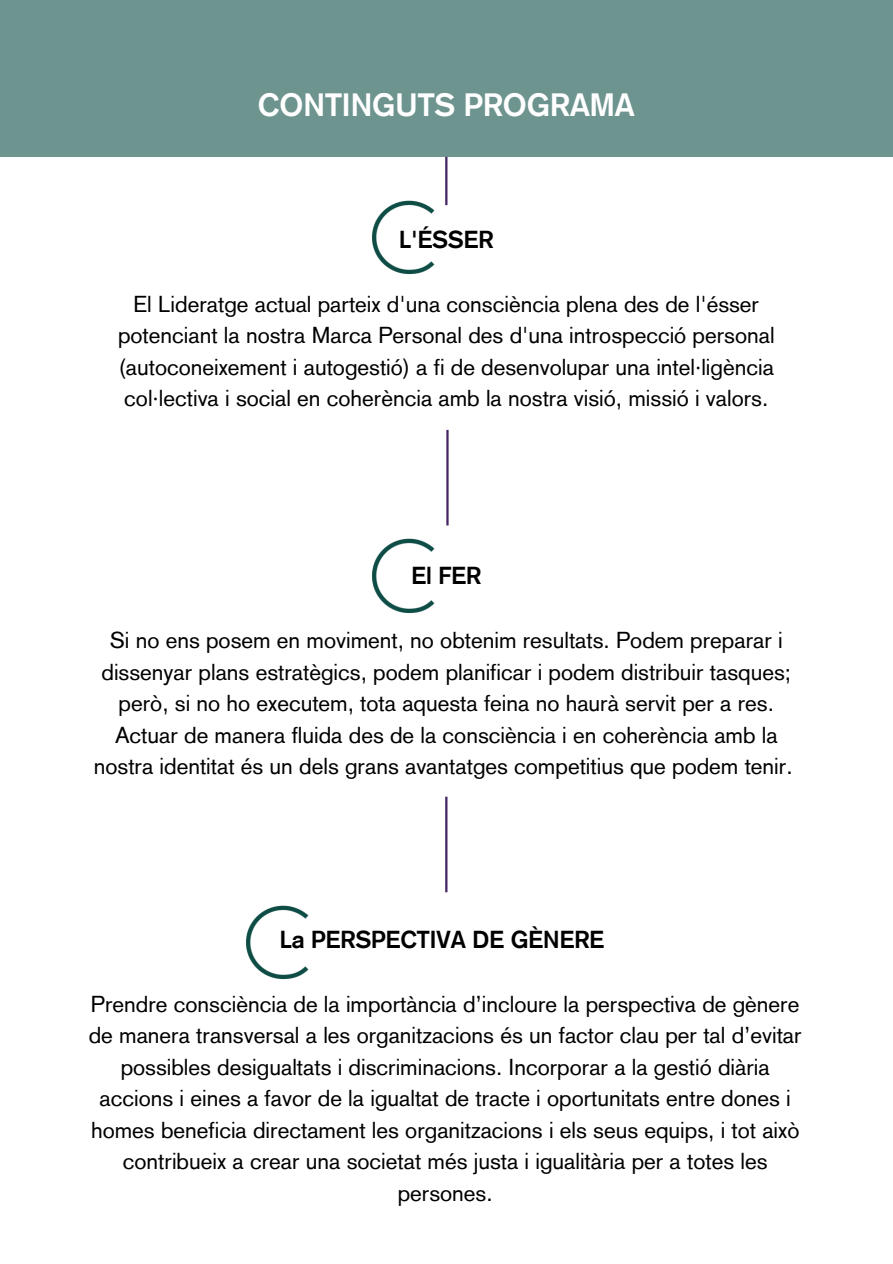
<style>
.page{position:relative;width:893px;height:1264px;background:#fff}
.page>*{position:absolute;margin:0;border:0;box-sizing:border-box;transform-origin:0 0}
.t1{font:700 31.5px "Akzidenz Grotesk";color:#fff}
.t2{font:700 24px "Akzidenz Grotesk";color:#000}
.t3{font:22.5px/31.5px "Akzidenz Grotesk";color:#000;text-align:center}
</style>
<div class="page">
<hr style="left:445px;top:796px;width:2px;height:96px;background:#452463">
<hr style="left:446px;top:430px;width:2px;height:95px;background:#452463">
<div style="left:0;top:0;width:892px;height:157px;background:#6e948f"></div>
<hr style="left:445px;top:157px;width:2px;height:48px;background:#452463">
<img style="left:372px;top:200px;width:63px;height:75px">
<img style="left:246px;top:905px;width:63px;height:74px">
<img style="left:372px;top:539px;width:63px;height:74px">
<h1 class="t1" style="left:258px;top:94px;width:378px">CONTINGUTS PROGRAMA</h1>
<p class="t2" style="left:399px;top:230px;width:96px">L'ÉSSER</p>
<p class="t3" style="left:118px;top:290px;width:658px">El Lideratge actual parteix d'una consciència plena des de l'ésser potenciant la nostra Marca Personal des d'una introspecció personal (autoconeixement i autogestió) a fi de desenvolupar una intel·ligència col·lectiva i social en coherència amb la nostra visió, missió i valors.</p>
<p class="t2" style="left:411px;top:567px;width:71px">El FER</p>
<p class="t3" style="left:94px;top:627px;width:700px">Si no ens posem en moviment, no obtenim resultats. Podem preparar i dissenyar plans estratègics, podem planificar i podem distribuir tasques; però, si no ho executem, tota aquesta feina no haurà servit per a res.<br>Actuar de manera fluida des de la consciència i en coherència amb la nostra identitat és un dels grans avantatges competitius que podem tenir.</p>
<p class="t2" style="left:280px;top:930px;width:326px">La PERSPECTIVA DE GÈNERE</p>
<p class="t3" style="left:89px;top:990px;width:714px">Prendre consciència de la importància d’incloure la perspectiva de gènere de manera transversal a les organitzacions és un factor clau per tal d’evitar possibles desigualtats i discriminacions. Incorporar a la gestió diària accions i eines a favor de la igualtat de tracte i oportunitats entre dones i homes beneficia directament les organitzacions i els seus equips, i tot això contribueix a crear una societat més justa i igualitària per a totes les persones.</p>
</div>
